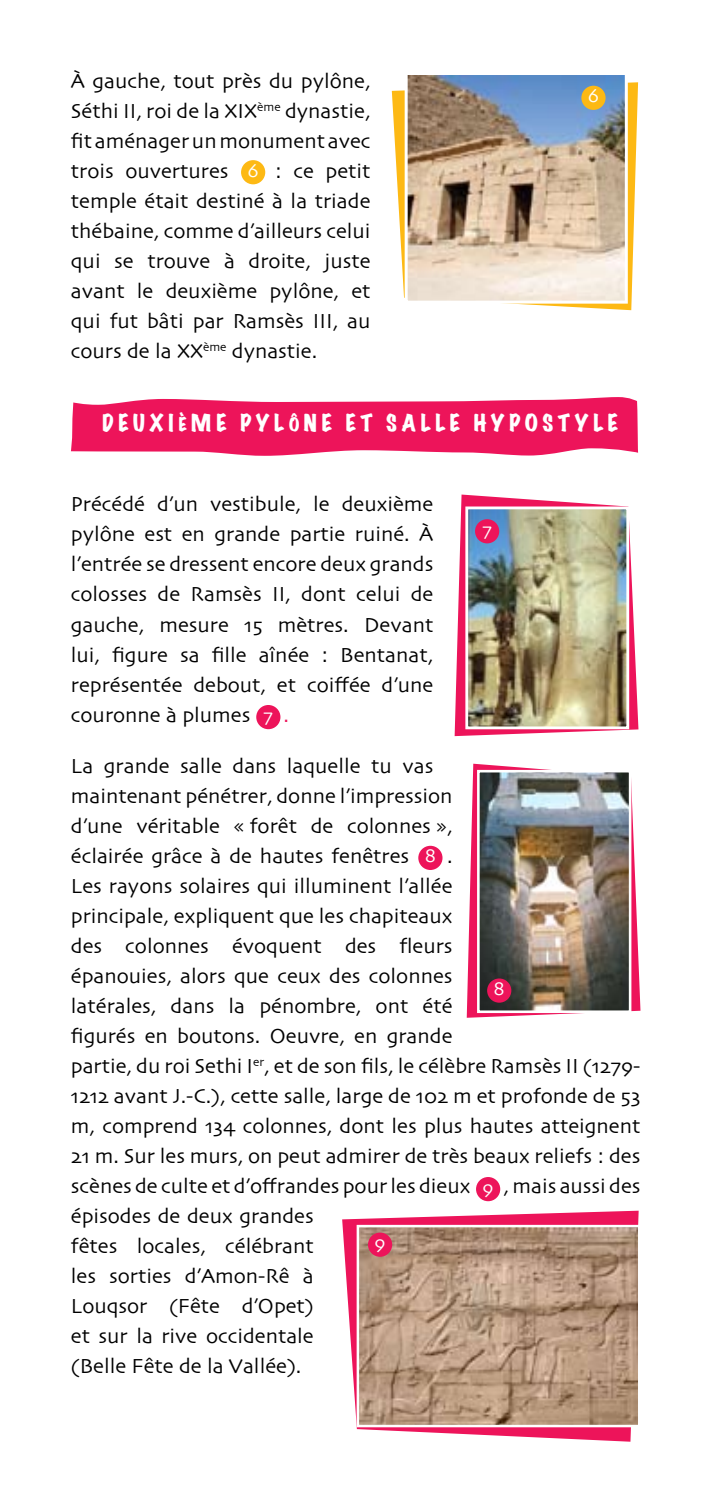
<style>
.page{position:relative;width:709px;height:1489px;background:#fff}
.page>*{position:absolute;margin:0;border:0;box-sizing:border-box;transform-origin:0 0}
.t1{font:21.25px/30px "Skia";color:#000;text-align:justify}
.t2{font:expanded 21.25px "Marker Felt";letter-spacing:.2em;color:#fff}
.t3{font:19.5px "Skia";color:#fff}
.s1{color:#fff}
.s2{color:#ed145a}
</style>
<div class="page">
<svg style="left:467px;top:763px;width:173px;height:254px"></svg>
<img style="left:481px;top:773px;width:146px;height:236px">
<div style="left:477px;top:769px;width:154px;height:244px;border:3px solid #fff"></div>
<svg style="left:392px;top:82px;width:246px;height:228px"></svg>
<img style="left:408px;top:76px;width:216px;height:223px">
<div style="left:404px;top:71px;width:224px;height:232px;border:3px solid #fff"></div>
<svg style="left:71px;top:397px;width:567px;height:59px;background:#ef326f"></svg>
<svg style="left:454px;top:494px;width:184px;height:242px"></svg>
<img style="left:469px;top:510px;width:156px;height:215px">
<div style="left:465px;top:506px;width:164px;height:223px;border:3px solid #fff"></div>
<svg style="left:342px;top:1210px;width:296px;height:231px"></svg>
<img style="left:359px;top:1227px;width:278px;height:197px">
<div style="left:356px;top:1224px;width:284px;height:203px;border:2px solid #fff"></div>
<div style="left:581px;top:86px;width:24px;height:24px;background:#fdb914;border-radius:50%"></div>
<div style="left:241px;top:160px;width:24px;height:24px;background:#fdb914;border-radius:50%"></div>
<div style="left:475px;top:519px;width:24px;height:24px;background:#ed145a;border-radius:50%"></div>
<div style="left:256px;top:705px;width:24px;height:24px;background:#ed145a;border-radius:50%"></div>
<div style="left:487px;top:978px;width:24px;height:24px;background:#ed145a;border-radius:50%"></div>
<div style="left:418px;top:845px;width:24px;height:25px;background:#ed145a;border-radius:50%"></div>
<div style="left:368px;top:1232px;width:24px;height:24px;background:#ed145a;border-radius:50%"></div>
<div style="left:476px;top:1176px;width:24px;height:25px;background:#ed145a;border-radius:50%"></div>
<p class="t1" style="left:71px;top:67px;width:301px">À gauche, tout près du pylône, Séthi II, roi de la XIX<sup>ème</sup> dynastie, fit aménager un monument avec trois ouvertures <span class="s1">(</span><span class="s2">6</span><span class="s1">)</span> : ce petit temple était destiné à la triade thébaine, comme d’ailleurs celui qui se trouve à droite, juste avant le deuxième pylône, et qui fut bâti par Ramsès III, au cours de la XX<sup>ème</sup> dynastie.</p>
<p class="t3" style="left:247px;top:159px;width:13px">6</p>
<p class="t3" style="left:588px;top:84px;width:13px">6</p>
<p class="t2" style="left:102px;top:407px;width:517px">DEUXIÈME PYLÔNE ET SALLE HYPOSTYLE</p>
<p class="t1" style="left:71px;top:490px;width:364px">Précédé d’un vestibule, le deuxième pylône est en grande partie ruiné. À l’entrée se dressent encore deux grands colosses de Ramsès II, dont celui de gauche, mesure 15 mètres. Devant lui, figure sa fille aînée : Bentanat, représentée debout, et coiffée d’une couronne à plumes <span class="s1">(</span><span class="s2">7</span><span class="s1">)</span><span class="s2">.</span></p>
<p class="t1" style="left:71px;top:752px;width:571px;text-align:left">La grande salle dans laquelle tu vas<br>maintenant pénétrer, donne l’impression<br>d’une véritable « forêt de colonnes »,<br>éclairée grâce à de hautes fenêtres <span class="s1">(</span><span class="s2">8</span><span class="s1">)</span>.<br>Les rayons solaires qui illuminent l’allée<br>principale, expliquent que les chapiteaux<br>des colonnes évoquent des fleurs<br>épanouies, alors que ceux des colonnes<br>latérales, dans la pénombre, ont été<br>figurés en boutons. Oeuvre, en grande<br>partie, du roi Sethi I<sup>er</sup>, et de son fils, le célèbre Ramsès II (1279- 1212 avant J.-C.), cette salle, large de 102 m et profonde de 53 m, comprend 134 colonnes, dont les plus hautes atteignent 21 m. Sur les murs, on peut admirer de très beaux reliefs : des scènes de culte et d’offrandes pour les dieux <span class="s1">(</span><span class="s2">9</span><span class="s1">)</span>, mais aussi des épisodes de deux grandes<br>fêtes locales, célébrant<br>les sorties d’Amon-Rê à<br>Louqsor (Fête d’Opet)<br>et sur la rive occidentale<br>(Belle Fête de la Vallée).</p>
<p class="t3" style="left:482px;top:517px;width:11px">7</p>
<p class="t3" style="left:264px;top:703px;width:11px">7</p>
<p class="t3" style="left:425px;top:844px;width:13px">8</p>
<p class="t3" style="left:493px;top:977px;width:13px">8</p>
<p class="t3" style="left:482px;top:1175px;width:13px">9</p>
<p class="t3" style="left:374px;top:1230px;width:13px">9</p>
</div>
